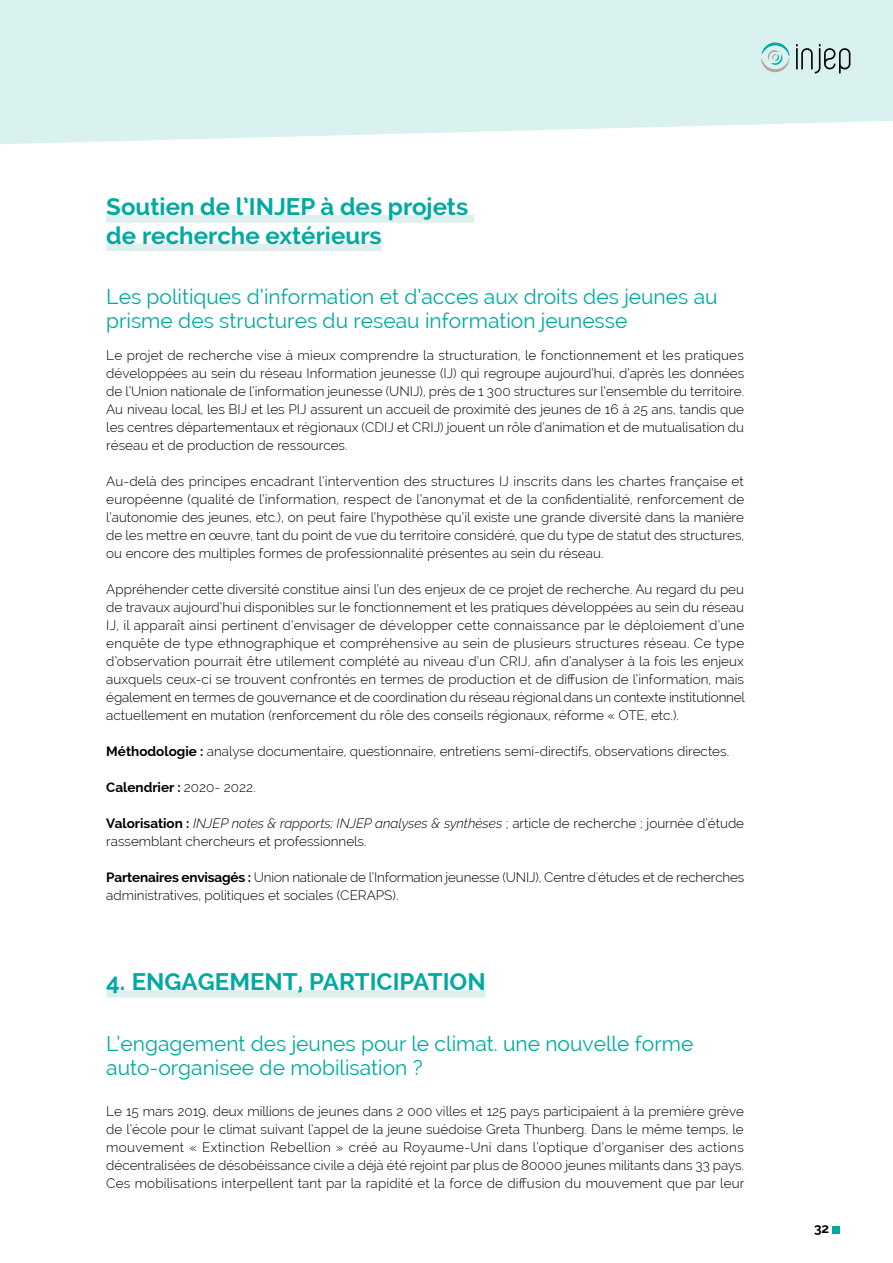
<style>
.page{position:relative;width:893px;height:1263px;background:#fff}
.page>*{position:absolute;margin:0;border:0;box-sizing:border-box;transform-origin:0 0}
.t1{font:700 24px/28.5px "Raleway";color:#00aaa1}
.t2{font:21px/24px "Raleway";color:#00aaa1}
.t3{font:300 13.5px/18px "Raleway";color:#000;text-align:justify}
.t4{font:700 13.5px "Raleway";color:#000}
.s1{font-weight:700}
.s2{font-weight:300}
.s3{font-style:italic}
</style>
<div class="page">
<svg style="left:0;top:0;width:893px;height:144px;background:#dcf3f1"></svg>
<svg style="left:796px;top:44px;width:54px;height:29px;background:#aabdbc"></svg>
<svg style="left:761px;top:42px;width:29px;height:33px"></svg>
<div style="left:832px;top:1226px;width:8px;height:7px;background:#00aaa1"></div>
<div style="left:106px;top:215px;width:368px;height:8px;background:#deefee"></div>
<div style="left:106px;top:244px;width:276px;height:7px;background:#deefee"></div>
<div style="left:106px;top:990px;width:380px;height:8px;background:#deefee"></div>
<h1 class="t1" style="left:106px;top:192px;width:363px">Soutien de l’INJEP à des projets de recherche extérieurs</h1>
<h2 class="t2" style="left:106px;top:285px;width:613px">Les politiques d’information et d’acces aux droits des jeunes au prisme des structures du reseau information jeunesse</h2>
<p class="t3" style="left:106px;top:346px;width:639px">Le projet de recherche vise à mieux comprendre la structuration, le fonctionnement et les pratiques développées au sein du réseau Information jeunesse (IJ) qui regroupe aujourd’hui, d’après les données de l’Union nationale de l’information jeunesse (UNIJ), près de 1 300 structures sur l’ensemble du territoire.<br>Au niveau local, les BIJ et les PIJ assurent un accueil de proximité des jeunes de 16 à 25 ans, tandis que les centres départementaux et régionaux (CDIJ et CRIJ) jouent un rôle d’animation et de mutualisation du réseau et de production de ressources.</p>
<p class="t3" style="left:106px;top:472px;width:640px">Au-delà des principes encadrant l’intervention des structures IJ inscrits dans les chartes française et européenne (qualité de l’information, respect de l’anonymat et de la confidentialité, renforcement de l’autonomie des jeunes, etc.), on peut faire l’hypothèse qu’il existe une grande diversité dans la manière de les mettre en œuvre, tant du point de vue du territoire considéré, que du type de statut des structures, ou encore des multiples formes de professionnalité présentes au sein du réseau.</p>
<p class="t3" style="left:106px;top:580px;width:640px">Appréhender cette diversité constitue ainsi l’un des enjeux de ce projet de recherche. Au regard du peu de travaux aujourd’hui disponibles sur le fonctionnement et les pratiques développées au sein du réseau IJ, il apparaît ainsi pertinent d’envisager de développer cette connaissance par le déploiement d’une enquête de type ethnographique et compréhensive au sein de plusieurs structures réseau. Ce type d’observation pourrait être utilement complété au niveau d’un CRIJ, afin d’analyser à la fois les enjeux auxquels ceux-ci se trouvent confrontés en termes de production et de diffusion de l’information, mais également en termes de gouvernance et de coordination du réseau régional dans un contexte institutionnel actuellement en mutation (renforcement du rôle des conseils régionaux, réforme « OTE, etc.).</p>
<p class="t3" style="left:106px;top:742px;width:624px"><span class="s1">Méthodologie :</span> analyse documentaire, questionnaire, entretiens semi-directifs, observations directes.</p>
<p class="t4" style="left:106px;top:779px;width:151px">Calendrier : <span class="s2">2020- 2022.</span></p>
<p class="t3" style="left:106px;top:814px;width:639px"><span class="s1">Valorisation :</span> <span class="s3">INJEP notes &amp; rapports; INJEP analyses &amp; synthèses</span> ; article de recherche ; journée d’étude rassemblant chercheurs et professionnels.</p>
<p class="t3" style="left:106px;top:868px;width:640px"><span class="s1">Partenaires envisagés :</span> Union nationale de l’Information jeunesse (UNIJ), Centre d'études et de recherches administratives, politiques et sociales (CERAPS).</p>
<h1 class="t1" style="left:106px;top:967px;width:381px">4. ENGAGEMENT, PARTICIPATION</h1>
<h2 class="t2" style="left:106px;top:1031px;width:588px">L’engagement des jeunes pour le climat. une nouvelle forme auto-organisee de mobilisation ?</h2>
<p class="t3" style="left:106px;top:1102px;width:640px">Le 15 mars 2019, deux millions de jeunes dans 2 000 villes et 125 pays participaient à la première grève de l’école pour le climat suivant l’appel de la jeune suédoise Greta Thunberg. Dans le même temps, le mouvement « Extinction Rebellion » créé au Royaume-Uni dans l’optique d’organiser des actions décentralisées de désobéissance civile a déjà été rejoint par plus de 80000 jeunes militants dans 33 pays.<br>Ces mobilisations interpellent tant par la rapidité et la force de diffusion du mouvement que par leur</p>
<p class="t4" style="left:814px;top:1221px;width:17px">32</p>
</div>
